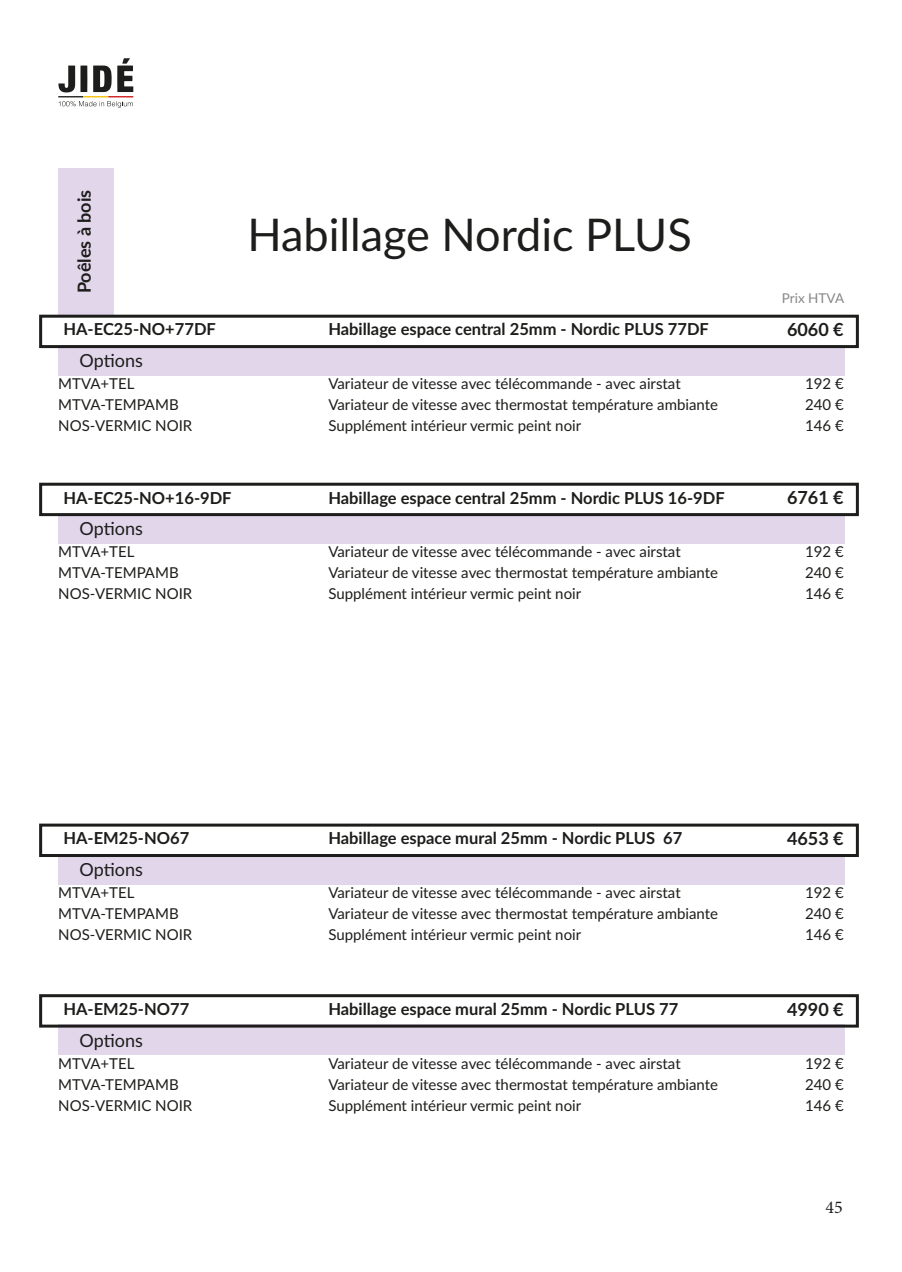
<style>
.page{position:relative;width:902px;height:1272px;background:#fff}
.page>*{position:absolute;margin:0;border:0;box-sizing:border-box;transform-origin:0 0}
.t1{font:45px "Lato";color:#1d1d1b}
.t2{font:700 18px "Lato";color:#1d1d1b}
.t3{font:18px "Lato";letter-spacing:-.005em;color:#1d1d1b}
.t4{font:18px "Minion Pro";color:#1d1d1b}
.t5{font:700 16.5px "Lato";color:#1d1d1b}
.t6{font:15px/21px "Lato";color:#1d1d1b;text-align:justify}
.t7{font:13.5px "Lato";color:#878787}
</style>
<div class="page">
<svg style="left:58px;top:58px;width:75px;height:50px"></svg>
<div style="left:58px;top:168px;width:56px;height:147px;background:#e2d6eb"></div>
<div style="left:58px;top:345px;width:786px;height:30px;background:#e2d6eb"></div>
<div style="left:58px;top:1024px;width:786px;height:30px;background:#e2d6eb"></div>
<div style="left:58px;top:513px;width:786px;height:30px;background:#e2d6eb"></div>
<div style="left:58px;top:854px;width:786px;height:30px;background:#e2d6eb"></div>
<div style="left:39px;top:315px;width:819px;height:33px;border:3px solid #1d1d1b"></div>
<div style="left:39px;top:994px;width:819px;height:33px;border:3px solid #1d1d1b"></div>
<div style="left:39px;top:482px;width:819px;height:34px;border:3px solid #1d1d1b"></div>
<div style="left:39px;top:823px;width:819px;height:34px;border:3px solid #1d1d1b"></div>
<p class="t2" style="left:71px;top:293px;width:105px;rotate:-90deg">Poêles à bois</p>
<h1 class="t1" style="left:247px;top:203px;width:446px">Habillage Nordic PLUS</h1>
<p class="t5" style="left:63px;top:317px;width:154px">HA-EC25-NO+77DF</p>
<p class="t5" style="left:328px;top:317px;width:382px">Habillage espace central 25mm - Nordic PLUS 77DF</p>
<p class="t3" style="left:80px;top:347px;width:65px">Options</p>
<p class="t6" style="left:58px;top:373px;width:78px">MTVA+TEL</p>
<p class="t6" style="left:328px;top:373px;width:354px">Variateur de vitesse avec télécommande - avec airstat</p>
<p class="t6" style="left:58px;top:394px;width:122px">MTVA-TEMPAMB</p>
<p class="t6" style="left:328px;top:394px;width:391px">Variateur de vitesse avec thermostat température ambiante</p>
<p class="t6" style="left:58px;top:415px;width:135px">NOS-VERMIC NOIR</p>
<p class="t6" style="left:328px;top:415px;width:254px">Supplément intérieur vermic peint noir</p>
<p class="t7" style="left:781px;top:289px;width:64px">Prix HTVA</p>
<p class="t2" style="left:787px;top:316px;width:58px">6060 €</p>
<p class="t6" style="left:805px;top:373px;width:40px">192 € 240 € 146 €</p>
<p class="t5" style="left:63px;top:485px;width:170px">HA-EC25-NO+16-9DF</p>
<p class="t5" style="left:328px;top:485px;width:496px">Habillage espace central 25mm - Nordic PLUS 16-9DF 6.332,00 €</p>
<p class="t2" style="left:787px;top:484px;width:58px">6761 €</p>
<p class="t3" style="left:80px;top:515px;width:65px">Options</p>
<p class="t6" style="left:58px;top:541px;width:78px">MTVA+TEL</p>
<p class="t6" style="left:328px;top:541px;width:354px">Variateur de vitesse avec télécommande - avec airstat</p>
<p class="t6" style="left:58px;top:562px;width:122px">MTVA-TEMPAMB</p>
<p class="t6" style="left:328px;top:562px;width:391px">Variateur de vitesse avec thermostat température ambiante</p>
<p class="t6" style="left:58px;top:583px;width:135px">NOS-VERMIC NOIR</p>
<p class="t6" style="left:328px;top:583px;width:254px">Supplément intérieur vermic peint noir</p>
<p class="t6" style="left:805px;top:541px;width:40px">192 € 240 € 146 €</p>
<p class="t5" style="left:63px;top:826px;width:127px">HA-EM25-NO67</p>
<p class="t5" style="left:328px;top:826px;width:355px">Habillage espace mural 25mm - Nordic PLUS 67</p>
<p class="t3" style="left:80px;top:856px;width:65px">Options</p>
<p class="t6" style="left:58px;top:881px;width:78px">MTVA+TEL</p>
<p class="t6" style="left:328px;top:881px;width:354px">Variateur de vitesse avec télécommande - avec airstat</p>
<p class="t6" style="left:58px;top:902px;width:122px">MTVA-TEMPAMB</p>
<p class="t6" style="left:328px;top:902px;width:391px">Variateur de vitesse avec thermostat température ambiante</p>
<p class="t6" style="left:58px;top:923px;width:135px">NOS-VERMIC NOIR</p>
<p class="t6" style="left:328px;top:923px;width:254px">Supplément intérieur vermic peint noir</p>
<p class="t5" style="left:63px;top:996px;width:127px">HA-EM25-NO77</p>
<p class="t5" style="left:328px;top:996px;width:351px">Habillage espace mural 25mm - Nordic PLUS 77</p>
<p class="t3" style="left:80px;top:1027px;width:65px">Options</p>
<p class="t6" style="left:58px;top:1052px;width:78px">MTVA+TEL</p>
<p class="t6" style="left:328px;top:1052px;width:354px">Variateur de vitesse avec télécommande - avec airstat</p>
<p class="t6" style="left:58px;top:1073px;width:122px">MTVA-TEMPAMB</p>
<p class="t6" style="left:328px;top:1073px;width:391px">Variateur de vitesse avec thermostat température ambiante</p>
<p class="t6" style="left:58px;top:1094px;width:135px">NOS-VERMIC NOIR</p>
<p class="t6" style="left:328px;top:1094px;width:254px">Supplément intérieur vermic peint noir</p>
<p class="t2" style="left:787px;top:825px;width:58px">4653 €</p>
<p class="t6" style="left:805px;top:881px;width:40px">192 € 240 € 146 €</p>
<p class="t2" style="left:787px;top:995px;width:58px">4990 €</p>
<p class="t6" style="left:805px;top:1052px;width:40px">192 € 240 € 146 €</p>
<p class="t4" style="left:825px;top:1194px;width:19px">45</p>
</div>
